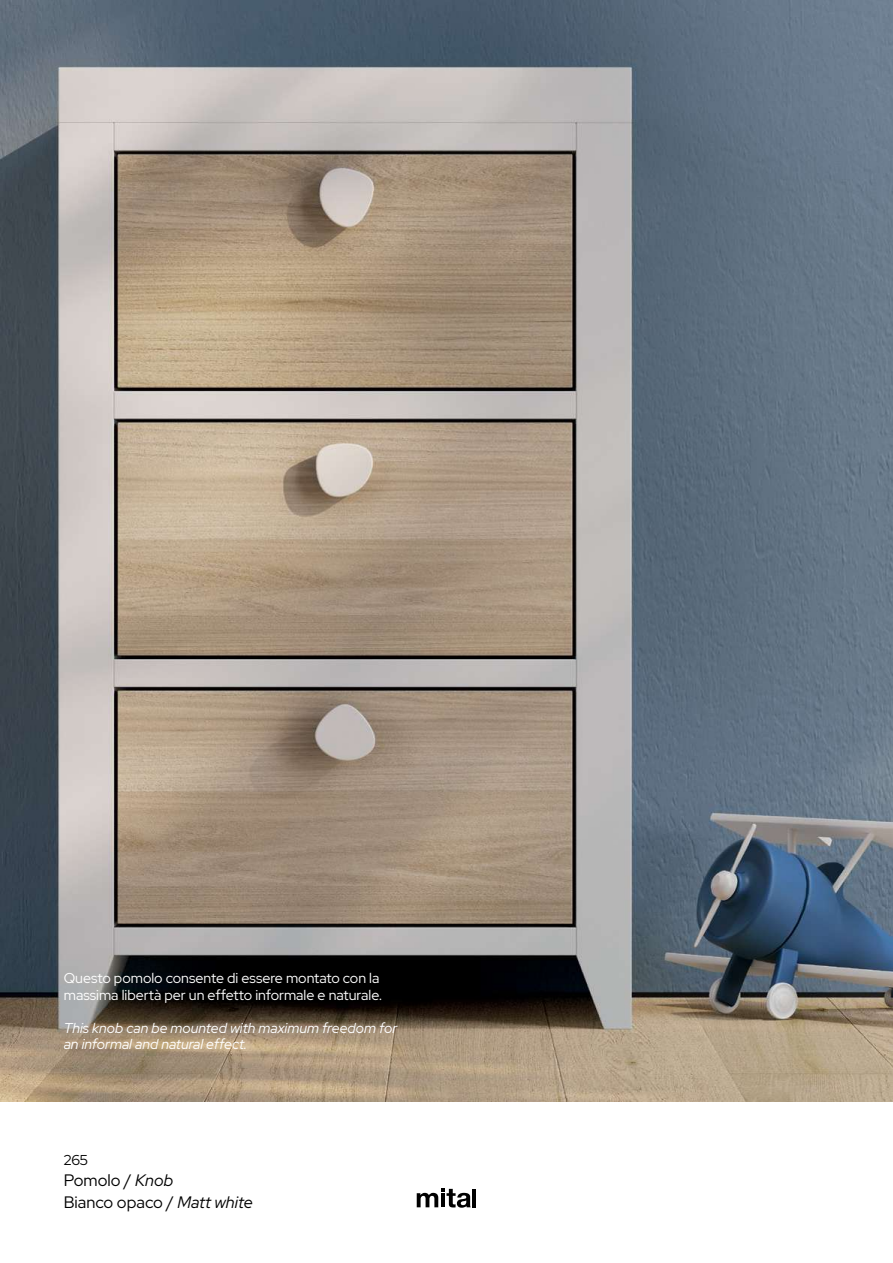
<style>
.page{position:relative;width:893px;height:1263px;background:#fff}
.page>*{position:absolute;margin:0;border:0;box-sizing:border-box;transform-origin:0 0}
.t1{font:16.5px/21.3px "Red Hat Display";color:#000}
.t2{font:14.25px/16.5px "Red Hat Display";color:#fff}
.t3{font:italic 14.25px/16.5px "Red Hat Display";color:#fff}
.t4{font:14.25px "Red Hat Display";color:#000}
.s1{font-style:italic}
</style>
<div class="page">
<hr style="left:472px;top:1189px;width:4px;height:18px;background:#000">
<svg style="left:417px;top:1189px;width:54px;height:19px"></svg>
<img style="left:0;top:0;width:893px;height:1101px">
<p class="t2" style="left:64px;top:970px;width:320px">Questo pomolo consente di essere montato con la massima libertà per un effetto informale e naturale.</p>
<p class="t3" style="left:64px;top:1019px;width:335px">This knob can be mounted with maximum freedom for an informal and natural effect.</p>
<p class="t4" style="left:64px;top:1151px;width:26px">265</p>
<p class="t1" style="left:64px;top:1170px;width:191px">Pomolo / <span class="s1">Knob<br></span>Bianco opaco / <span class="s1">Matt white</span></p>
</div>
